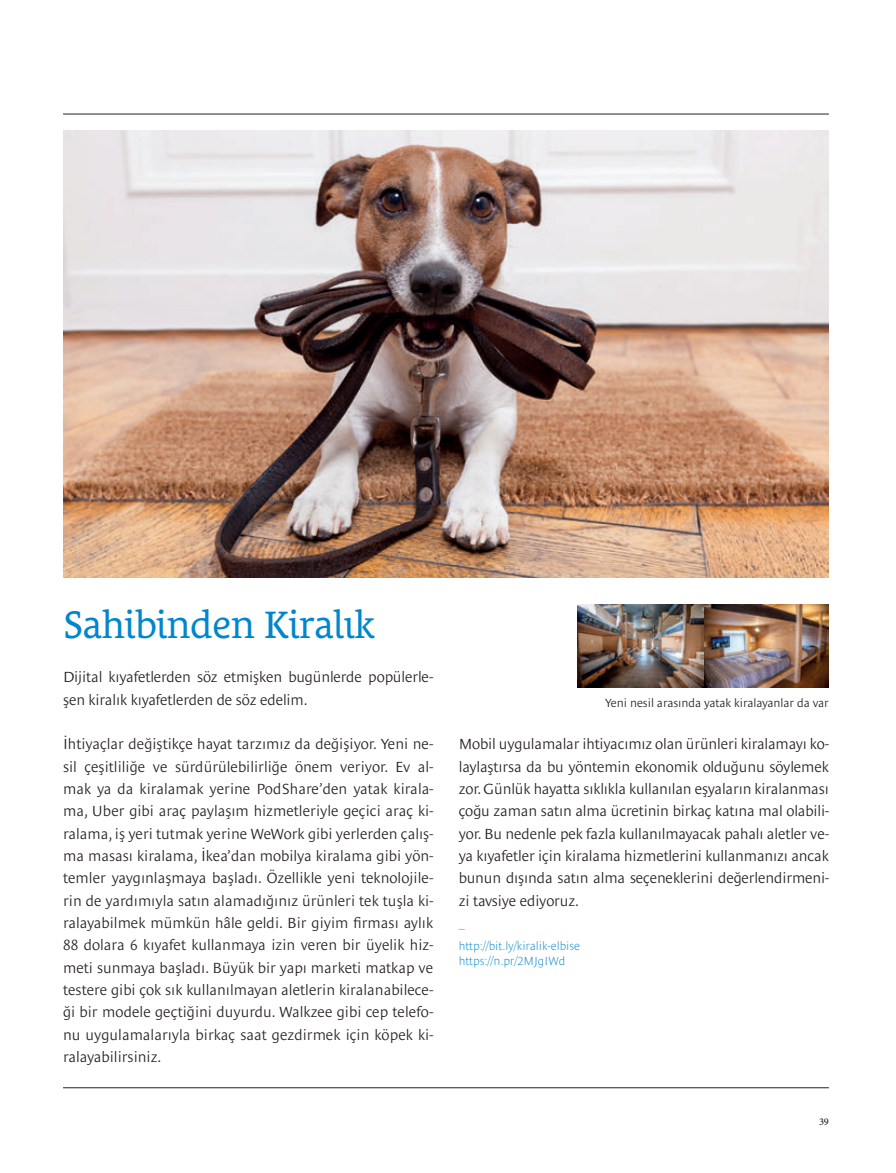
<style>
.page{position:relative;width:896px;height:1173px;background:#fff}
.page>*{position:absolute;margin:0;border:0;box-sizing:border-box;transform-origin:0 0}
.t1{font:39px "Le Monde Courrier Pro";letter-spacing:-.01em;color:#0086cc}
.t2{font:300 15px/22.4px "Le Monde Sans Pro";letter-spacing:-.01em;color:#231f20;text-align:justify}
.t3{font:300 expanded 12px/22.4px "Le Monde Sans Pro";letter-spacing:-.005em;color:#0086cc}
.t4{font:300 12px "Le Monde Sans Pro";letter-spacing:-.005em;color:#231f20}
.t5{font:500 10.35px "Minion Pro";color:#231f20}
.s1{color:#fff}
</style>
<div class="page">
<hr style="left:63px;top:1087px;width:765px;height:1px;background:#231f20">
<hr style="left:63px;top:114px;width:765px;height:1px;background:#231f20">
<img style="left:63px;top:131px;width:765px;height:446px">
<img style="left:577px;top:604px;width:251px;height:84px">
<h1 class="t1" style="left:63px;top:593px;width:313px">Sahibinden Kiralık</h1>
<p class="t2" style="left:63px;top:664px;width:371px">Dijital kıyafetlerden söz etmişken bugünlerde popülerle&shy;şen kiralık kıyafetlerden de söz edelim.</p>
<p class="t2" style="left:63px;top:731px;width:371px">İhtiyaçlar değiştikçe hayat tarzımız da değişiyor. Yeni ne&shy;sil çeşitliliğe ve sürdürülebilirliğe önem veriyor. Ev al&shy;mak ya da kiralamak yerine PodShare’den yatak kirala&shy;ma, Uber gibi araç paylaşım hizmetleriyle geçici araç ki&shy;ralama, iş yeri tutmak yerine WeWork gibi yerlerden çalış&shy;ma masası kiralama, İkea’dan mobilya kiralama gibi yön&shy;temler yaygınlaşmaya başladı. Özellikle yeni teknolojile&shy;rin de yardımıyla satın alamadığınız ürünleri tek tuşla ki&shy;ralayabilmek mümkün hâle geldi. Bir giyim firması aylık 88 dolara 6 kıyafet kullanmaya izin veren bir üyelik hiz&shy;meti sunmaya başladı. Büyük bir yapı marketi matkap ve testere gibi çok sık kullanılmayan aletlerin kiralanabilece&shy;ği bir modele geçtiğini duyurdu. Walkzee gibi cep telefo&shy;nu uygulamalarıyla birkaç saat gezdirmek için köpek ki&shy;ralayabilirsiniz.</p>
<p class="t2" style="left:458px;top:731px;width:371px">Mobil uygulamalar ihtiyacımız olan ürünleri kiralamayı ko&shy;laylaştırsa da bu yöntemin ekonomik olduğunu söylemek zor. Günlük hayatta sıklıkla kullanılan eşyaların kiralanması çoğu zaman satın alma ücretinin birkaç katına mal olabili&shy;yor. Bu nedenle pek fazla kullanılmayacak pahalı aletler ve&shy;ya kıyafetler için kiralama hizmetlerini kullanmanızı ancak bunun dışında satın alma seçeneklerini değerlendirmeni&shy;zi tavsiye ediyoruz.</p>
<p class="t4" style="left:605px;top:693px;width:225px">Yeni nesil arasında yatak kiralayanlar da var</p>
<p class="t3" style="left:458px;top:911px;width:123px">_ http://bit.ly/kiralik-elbise</p>
<p class="t3" style="left:458px;top:948px;width:108px">https://n.pr/2MJgIWd</p>
<p class="t5" style="left:819px;top:1114px;width:11px">39<span class="s1">7</span></p>
</div>
